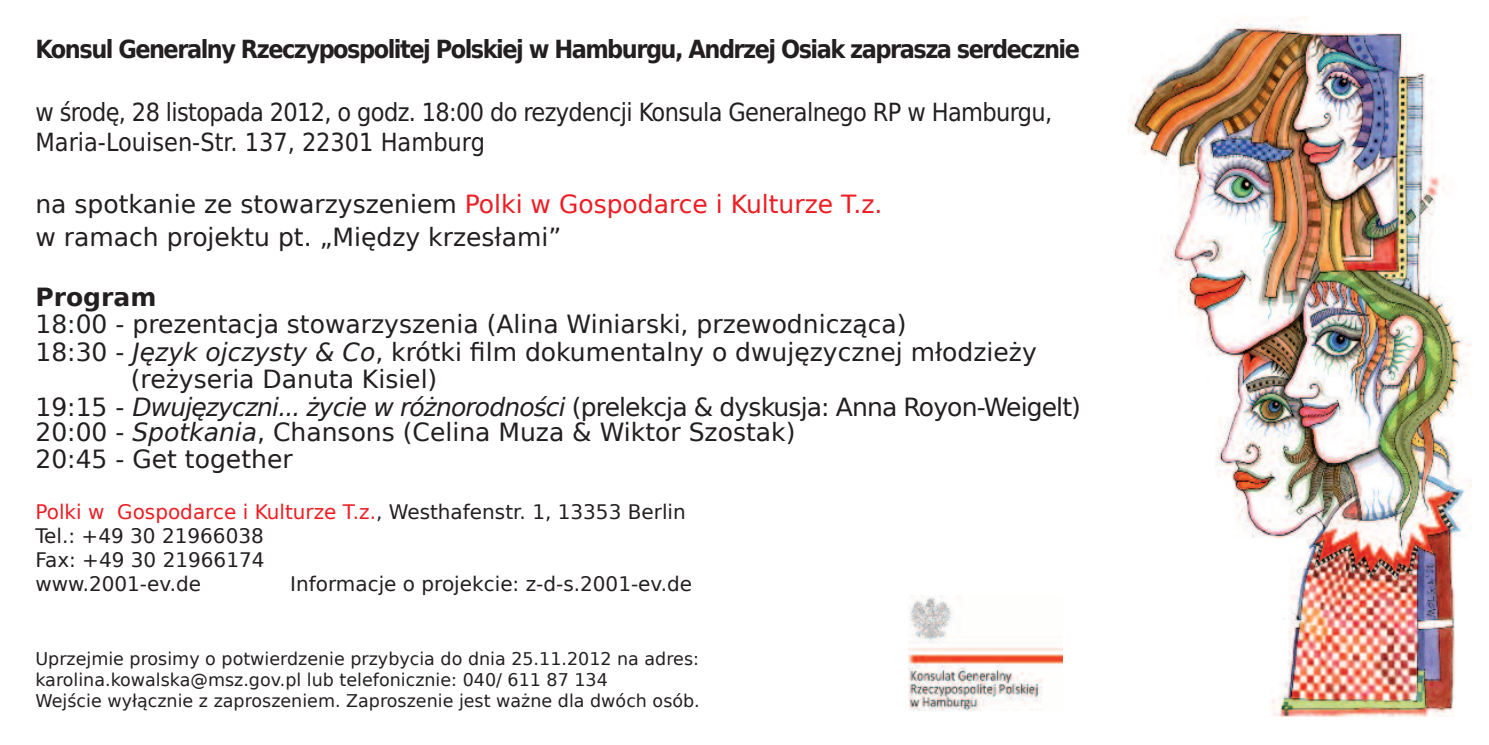
<style>
.page{position:relative;width:1489px;height:745px;background:#fff}
.page>*{position:absolute;margin:0;border:0;box-sizing:border-box;transform-origin:0 0}
.t1{font:25px/32.5px "DejaVu Sans";color:#231f20}
.t2{font:25px/30px "DejaVu Sans Condensed";letter-spacing:-.025em;color:#231f20}
.t3{font:700 25px "DejaVu Sans Condensed";letter-spacing:-.06em;color:#231f20}
.t4{font:25px "DejaVu Sans";letter-spacing:-.035em;color:#231f20}
.t5{font:700 25px "DejaVu Sans";color:#231f20}
.t6{font:20px/24px "DejaVu Sans";color:#231f20}
.t7{font:17.5px/21px "DejaVu Sans";color:#231f20}
.s1{color:#ee1d23}
.s2{font-style:italic}
</style>
<div class="page">
<img style="left:1127px;top:17px;width:344px;height:698px">
<img style="left:908px;top:595px;width:154px;height:115px">
<p class="t3" style="left:35px;top:35px;width:1046px">Konsul Generalny Rzeczypospolitej Polskiej w Hamburgu, Andrzej Osiak zaprasza serdecznie</p>
<p class="t2" style="left:35px;top:97px;width:1018px">w środę, 28 listopada 2012, o godz. 18:00 do rezydencji Konsula Generalnego RP w Hamburgu,<br>Maria-Louisen-Str. 137, 22301 Hamburg</p>
<p class="t1" style="left:35px;top:188px;width:848px">na spotkanie ze stowarzyszeniem <span class="s1">Polki w Gospodarce i Kulturze T.z. </span>w ramach projektu pt. „Między krzesłami”</p>
<p class="t5" style="left:35px;top:282px;width:122px">Program</p>
<p class="t1" style="left:35px;top:308px;width:872px">18:00 - prezentacja stowarzyszenia (Alina Winiarski, przewodnicząca)</p>
<p class="t1" style="left:35px;top:336px;width:1002px">18:30 - <span class="s2">Język ojczysty &amp; Co</span>, krótki film dokumentalny o dwujęzycznej młodzieży</p>
<p class="t1" style="left:131px;top:363px;width:308px">(reżyseria Danuta Kisiel)</p>
<p class="t4" style="left:35px;top:392px;width:1047px">19:15 - <span class="s2">Dwujęzyczni... życie w różnorodności</span> (prelekcja &amp; dyskusja: Anna Royon-Weigelt)</p>
<p class="t1" style="left:35px;top:418px;width:761px;line-height:27.5px">20:00 - <span class="s2">Spotkania</span>, Chansons (Celina Muza &amp; Wiktor Szostak)<br>20:45 - Get together</p>
<p class="t6" style="left:35px;top:499px;width:652px"><span class="s1">Polki w Gospodarce i Kulturze T.z.</span>, Westhafenstr. 1, 13353 Berlin<br>Tel.: +49 30 21966038<br>Fax: +49 30 21966174<br>www.2001-ev.de</p>
<p class="t6" style="left:290px;top:571px;width:403px">Informacje o projekcie: z-d-s.2001-ev.de</p>
<p class="t7" style="left:35px;top:648px;width:666px">Uprzejmie prosimy o potwierdzenie przybycia do dnia 25.11.2012 na adres: karolina.kowalska@msz.gov.pl lub telefonicznie: 040/ 611 87 134<br>Wejście wyłącznie z zaproszeniem. Zaproszenie jest ważne dla dwóch osób.</p>
</div>
